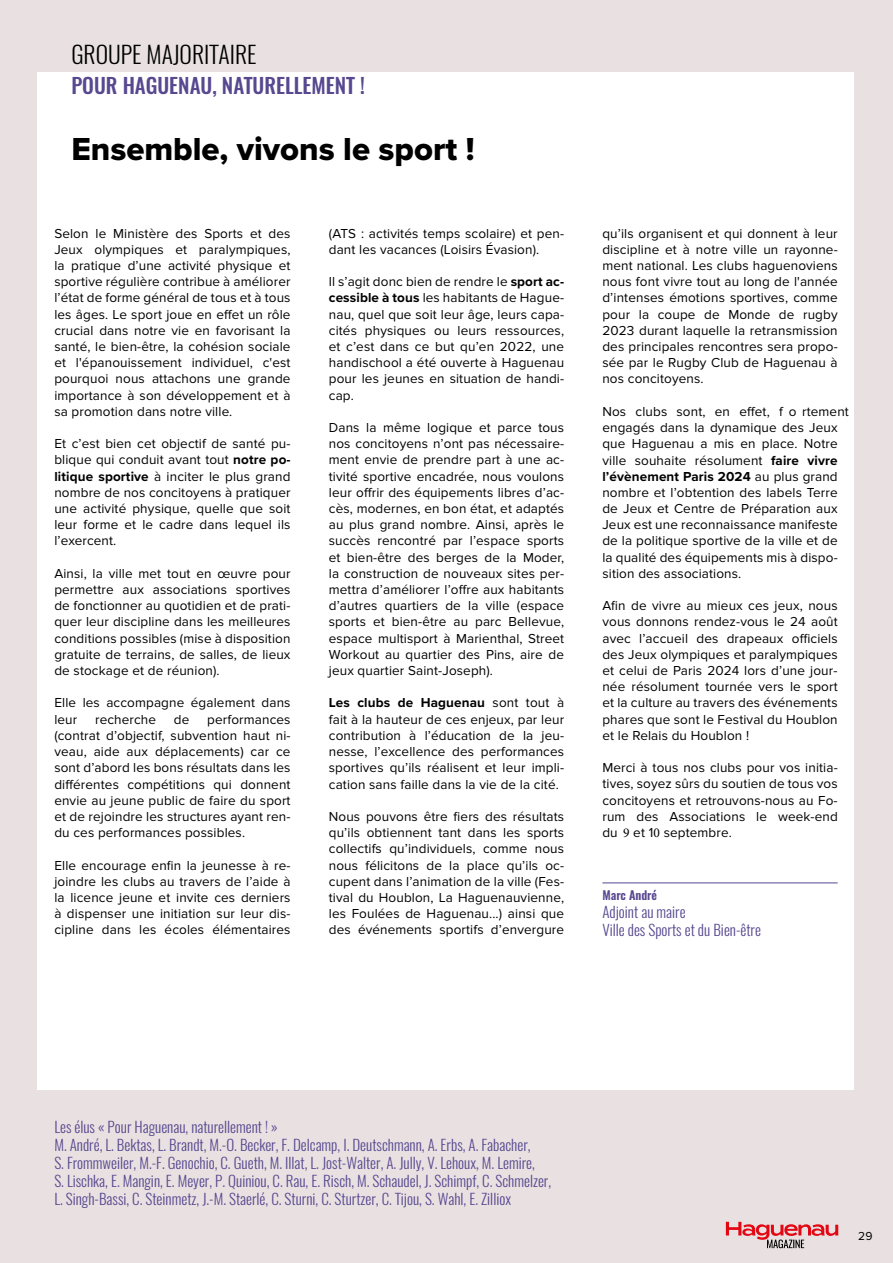
<style>
.page{position:relative;width:893px;height:1263px;background:#e9e1e1}
.page>*{position:absolute;margin:0;border:0;box-sizing:border-box;transform-origin:0 0}
.t1{font:33px "Proxima Nova Extrabld";color:#000}
.t2{font:300 23.7px "Oswald";color:#000}
.t3{font:500 21px "Oswald";color:#574890}
.t4{font:300 15px/18px "Oswald";color:#574890}
.t5{font:13.5px/16.2px "Proxima Nova";letter-spacing:.01em;color:#000;text-align:justify}
.t6{font:600 12px "Oswald";color:#574890}
.t7{font:12px "Proxima Nova";color:#000}
.s1{font-weight:700}
.s2{font-family:"Minion Pro"}
</style>
<div class="page">
<svg style="left:726px;top:1222px;width:112px;height:26px"></svg>
<div style="left:37px;top:72px;width:816px;height:1017px;background:#fff"></div>
<hr style="left:602px;top:883px;width:236px;height:1px;background:#574890">
<h2 class="t2" style="left:71px;top:38px;width:187px">GROUPE MAJORITAIRE</h2>
<h3 class="t3" style="left:71px;top:71px;width:295px">POUR HAGUENAU, NATURELLEMENT !</h3>
<h1 class="t1" style="left:71px;top:125px;width:405px">Ensemble, vivons le sport !</h1>
<p class="t5" style="left:54px;top:225px;width:238px">Selon le Ministère des Sports et des Jeux olympiques et paralympiques, la pratique d’une activité physique et sportive régulière contribue à améliorer l’état de forme général de tous et à tous les âges. Le sport joue en effet un rôle crucial dans notre vie en favorisant la santé, le bien-être, la cohésion sociale et l'épanouissement individuel, c'est pourquoi nous attachons une grande importance à son développement et à sa promotion dans notre ville.</p>
<p class="t5" style="left:54px;top:436px;width:238px">Et c’est bien cet objectif de santé pu&shy;blique qui conduit avant tout <span class="s1">notre po&shy;litique sportive</span> à inciter le plus grand nombre de nos concitoyens à pratiquer une activité physique, quelle que soit leur forme et le cadre dans lequel ils l’exercent.</p>
<p class="t5" style="left:54px;top:565px;width:238px">Ainsi, la ville met tout en œuvre pour permettre aux associations sportives de fonctionner au quotidien et de prati&shy;quer leur discipline dans les meilleures conditions possibles (mise à disposition gratuite de terrains, de salles, de lieux de stockage et de réunion).</p>
<p class="t5" style="left:54px;top:695px;width:238px">Elle les accompagne également dans leur</p>
<p class="t5" style="left:54px;top:711px;width:238px;text-indent:153px">performances (contrat d’objectif, subvention haut ni&shy;veau, aide aux déplacements) car ce sont d’abord les bons résultats dans les différentes compétitions qui donnent envie au jeune public de faire du sport et de rejoindre les structures ayant ren&shy;du ces performances possibles.</p>
<p class="t5" style="left:54px;top:857px;width:238px">Elle encourage enfin la jeunesse à re&shy;joindre les clubs au travers de l’aide à la licence jeune et invite ces derniers à dispenser une initiation sur leur dis&shy;cipline dans les écoles élémentaires</p>
<p class="t5" style="left:95px;top:711px;width:63px">recherche</p>
<p class="t5" style="left:174px;top:711px;width:17px">de</p>
<p class="t5" style="left:329px;top:225px;width:237px">(ATS : activités temps scolaire) et pen&shy;dant les vacances (Loisirs Évasion).</p>
<p class="t5" style="left:329px;top:274px;width:237px">Il s’agit donc bien de rendre le <span class="s1">sport ac&shy;cessible à tous</span> les habitants de Hague&shy;nau, quel que soit leur âge, leurs capa&shy;cités physiques ou leurs ressources, et c’est dans ce but qu’en 2022, une handischool a été ouverte à Haguenau pour les jeunes en situation de handi&shy;cap.</p>
<p class="t5" style="left:329px;top:420px;width:237px">Dans la même logique et parce tous nos concitoyens n’ont pas nécessaire&shy;ment envie de prendre part à une ac&shy;tivité sportive encadrée, nous voulons leur offrir des équipements libres d’ac&shy;cès, modernes, en bon état, et adaptés au plus grand nombre. Ainsi, après le succès rencontré par l’espace sports et bien-être des berges de la Moder, la construction de nouveaux sites per&shy;mettra d’améliorer l’offre aux habitants d’autres quartiers de la ville (espace sports et bien-être au parc Bellevue, espace multisport à Marienthal, Street Workout au quartier des Pins, aire de jeux quartier Saint-Joseph).</p>
<p class="t5" style="left:329px;top:695px;width:237px"><span class="s1">Les clubs de Haguenau</span> sont tout à fait à la hauteur de ces enjeux, par leur contribution à l’éducation de la jeu&shy;nesse, l’excellence des performances sportives qu’ils réalisent et leur impli&shy;cation sans faille dans la vie de la cité.</p>
<p class="t5" style="left:329px;top:808px;width:237px">Nous pouvons être fiers des résultats qu’ils obtiennent tant dans les sports collectifs qu’individuels, comme nous nous félicitons de la place qu’ils oc&shy;cupent dans l’animation de la ville (Fes&shy;tival du Houblon, La Haguenauvienne, les Foulées de Haguenau...) ainsi que des événements sportifs d’envergure</p>
<p class="t5" style="left:602px;top:225px;width:237px">qu’ils organisent et qui donnent à leur discipline et à notre ville un rayonne&shy;ment national. Les clubs haguenoviens nous font vivre tout au long de l'année d’intenses émotions sportives, comme pour la coupe de Monde de rugby 2023 durant laquelle la retransmission des principales rencontres sera propo&shy;sée par le Rugby Club de Haguenau à nos concitoyens.</p>
<p class="t5" style="left:602px;top:403px;width:248px;text-align:left">Nos clubs sont, en effet, f o rtement engagés dans la dynamique des Jeux que Haguenau a mis en place. Notre ville souhaite résolument <span class="s1">faire vivre l’évènement Paris 2024</span> au plus grand nombre et l’obtention des labels Terre de Jeux et Centre de Préparation aux Jeux est une reconnaissance manifeste de la politique sportive de la ville et de la qualité des équipements mis à dispo&shy;sition des associations.</p>
<p class="t5" style="left:602px;top:598px;width:237px">Afin de vivre au mieux ces jeux, nous vous donnons rendez-vous le 24 août avec l’accueil des drapeaux officiels des Jeux olympiques et paralympiques et celui de Paris 2024 lors d’une jour&shy;née résolument tournée vers le sport et la culture au travers des événements phares que sont le Festival du Houblon et le Relais du Houblon !</p>
<p class="t5" style="left:602px;top:760px;width:237px">Merci à tous nos clubs pour vos initia&shy;tives, soyez sûrs du soutien de tous vos concitoyens et retrouvons-nous au Fo&shy;rum des Associations le week-end du <span class="s2">9</span> et 1<span class="s2">0</span> septembre.</p>
<p class="t6" style="left:602px;top:887px;width:56px">Marc André</p>
<p class="t4" style="left:602px;top:903px;width:160px">Adjoint au maire<br>Ville des Sports et du Bien-être</p>
<p class="t4" style="left:54px;top:1117px;width:498px">Les élus « Pour Haguenau, naturellement ! »<br>M. André, L. Bektas, L. Brandt, M.-O. Becker, F. Delcamp, I. Deutschmann, A. Erbs, A. Fabacher,<br>S. Frommweiler, M.-F. Genochio, C. Gueth, M. Illat, L. Jost-Walter, A. Jully, V. Lehoux, M. Lemire,<br>S. Lischka, E. Mangin, E. Meyer, P. Quiniou, C. Rau, E. Risch, M. Schaudel, J. Schimpf, C. Schmelzer, L. Singh-Bassi, C. Steinmetz, J.-M. Staerlé, C. Sturni, C. Sturtzer, C. Tijou, S. Wahl, E. Zilliox</p>
<p class="t7" style="left:858px;top:1229px;width:16px">29</p>
</div>
